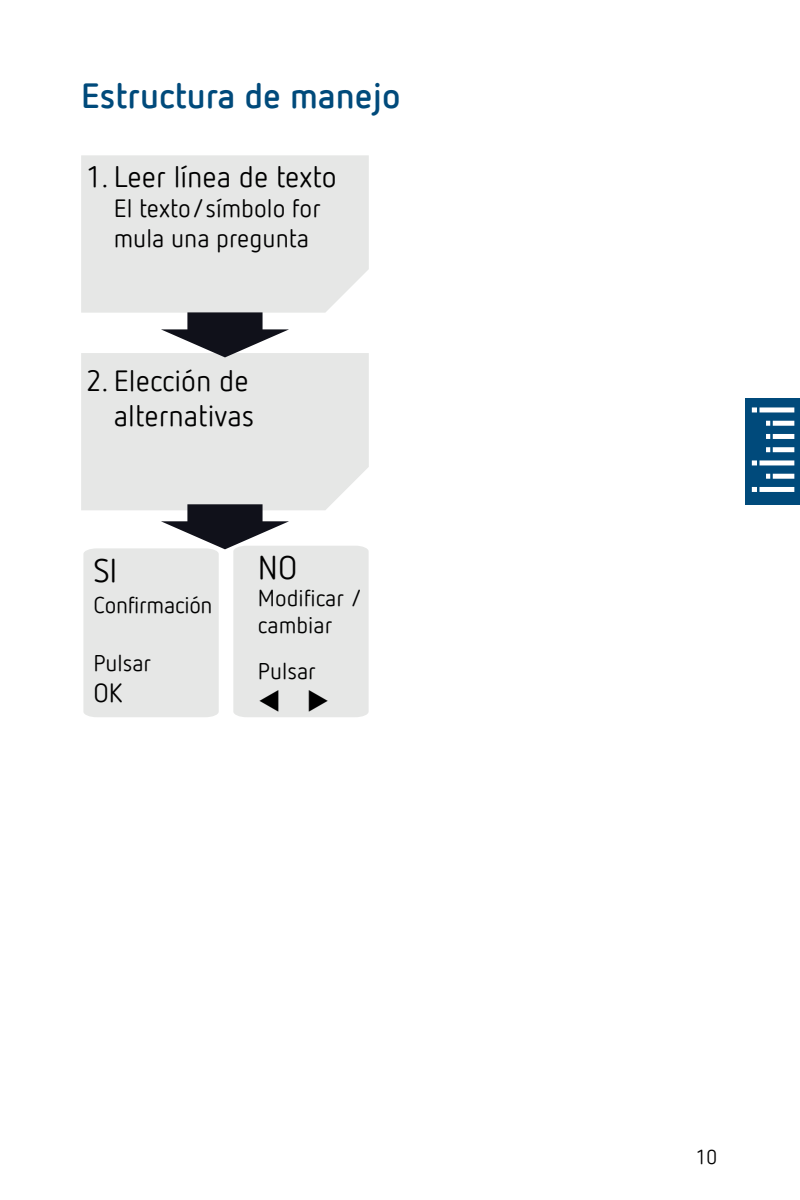
<style>
.page{position:relative;width:800px;height:1200px;background:#fff}
.page>*{position:absolute;margin:0;border:0;box-sizing:border-box;transform-origin:0 0}
.t1{font:700 35px "Netto Offc Pro";color:#004a7b}
.t2{font:32.5px "Theben Netto Offc Pro";color:#000}
.t3{font:29.25px/35px "Theben Netto Offc Pro";color:#000;text-align:right}
.t4{font:26px "Theben Netto Offc Pro";color:#000}
.t5{font:25px/30px "Theben Netto Offc Pro";color:#000}
.t6{font:22.75px/27.2px "Theben Netto Offc Pro";color:#000}
.t7{font:20px "Netto Offc Pro";color:#000}
</style>
<div class="page">
<div style="left:745px;top:398px;width:55px;height:106px;background:#004a7b"></div>
<div style="left:752px;top:407px;width:42px;height:5px;background:#fff"></div>
<div style="left:766px;top:421px;width:28px;height:5px;background:#fff"></div>
<div style="left:766px;top:434px;width:28px;height:5px;background:#fff"></div>
<div style="left:766px;top:447px;width:28px;height:5px;background:#fff"></div>
<div style="left:766px;top:474px;width:28px;height:5px;background:#fff"></div>
<div style="left:752px;top:460px;width:42px;height:5px;background:#fff"></div>
<div style="left:752px;top:487px;width:42px;height:5px;background:#fff"></div>
<hr style="left:757px;top:406px;width:3px;height:92px;background:#004a7b">
<hr style="left:770px;top:419px;width:3px;height:36px;background:#004a7b">
<hr style="left:770px;top:470px;width:3px;height:14px;background:#004a7b">
<div style="left:81px;top:155px;width:288px;height:158px;background:#e6e7e6"></div>
<div style="left:81px;top:353px;width:288px;height:157px;background:#e6e7e6"></div>
<svg style="left:161px;top:312px;width:128px;height:45px"></svg>
<svg style="left:83px;top:504px;width:286px;height:213px"></svg>
<p class="t1" style="left:81px;top:73px;width:321px">Estructura de manejo</p>
<p class="t3" style="left:86px;top:158px;width:252px">1. Leer línea de texto</p>
<p class="t5" style="left:114px;top:192px;width:208px">El texto/símbolo for mula una pregunta</p>
<p class="t3" style="left:86px;top:363px;width:170px">2. Elección de alternativas</p>
<p class="t2" style="left:93px;top:549px;width:26px">SI</p>
<p class="t6" style="left:93px;top:590px;width:121px">Confirmación</p>
<p class="t6" style="left:93px;top:649px;width:59px">Pulsar</p>
<p class="t4" style="left:93px;top:677px;width:31px">OK</p>
<p class="t2" style="left:258px;top:547px;width:41px">NO</p>
<p class="t6" style="left:258px;top:584px;width:107px">Modificar / cambiar</p>
<p class="t6" style="left:258px;top:657px;width:59px">Pulsar</p>
<p class="t7" style="left:696px;top:1144px;width:23px">10</p>
</div>
